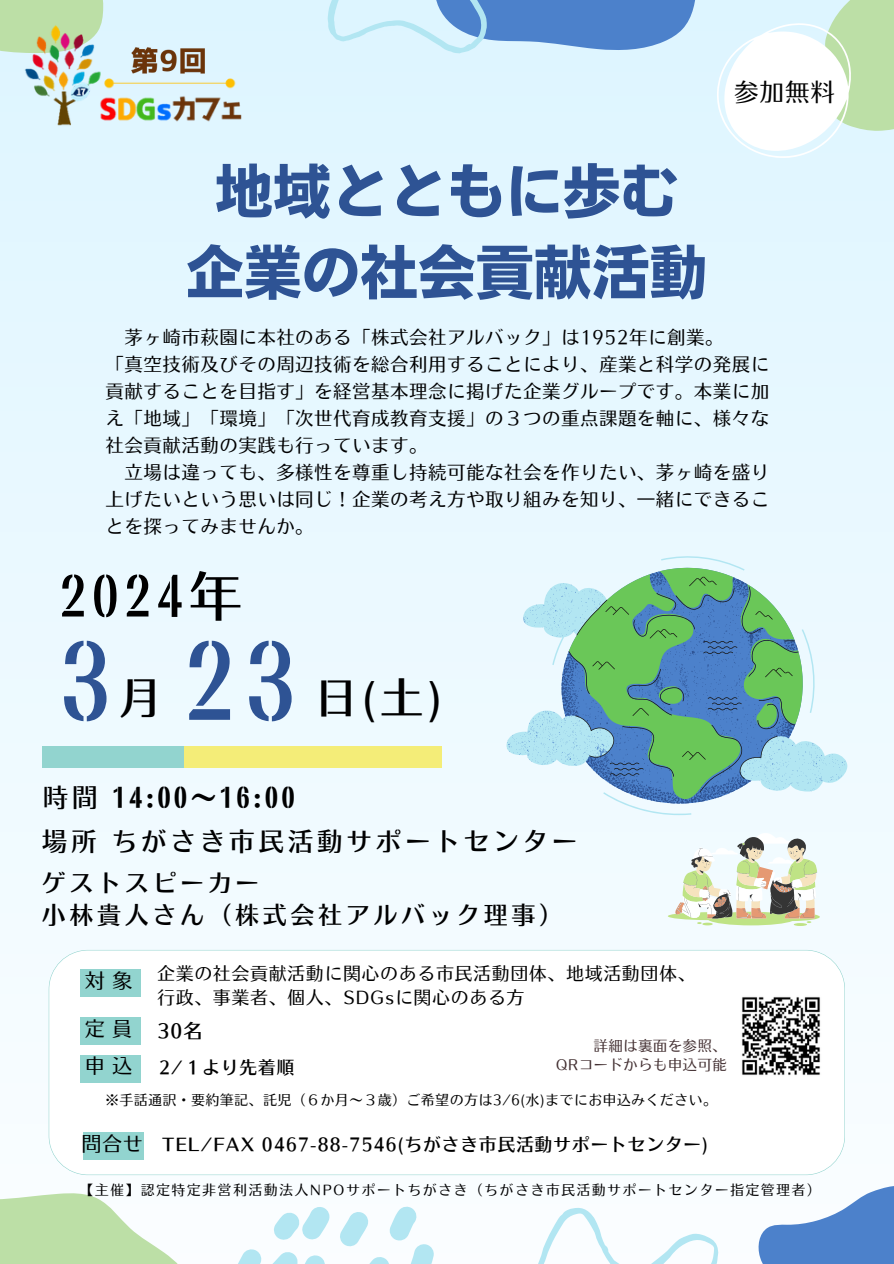
<style>
.page{position:relative;width:894px;height:1264px;background:#fff}
.page>*{position:absolute;margin:0;border:0;box-sizing:border-box;transform-origin:0 0}
.t1{font:99.6px "Motoya St Aporo Std W4";color:#2e5394}
.t2{font:57.9px "Nud Motoya Cedar Std W6";color:#2e5394}
.t3{font:52.95px "Motoya St Aporo Std W4";letter-spacing:.11em;color:#000}
.t4{font:42.6px "Motoya St Aporo Std W4";color:#000}
.t5{font:25.5px "Motoya St Aporo Std W4";letter-spacing:.15em;color:#000}
.t6{font:25.5px "Motoya St Aporo Std W6";letter-spacing:.15em;color:#000}
.t7{font:24px "Motoya St Aporo Std W4";letter-spacing:.15em;color:#000}
.t8{font:23.85px "Nud Motoya Aporo Std W3";color:#000}
.t9{font:19.5px "Nud Motoya Aporo Std W3";color:#000}
.t10{font:19.35px "Nud Motoya Aporo Std W3";letter-spacing:.24em;color:#000}
.t11{font:18.9px "Nud Motoya Aporo Std W4";color:#000}
.t12{font:17.85px/27px "Nud Motoya Aporo Std W3";letter-spacing:.065em;color:#000;text-align:justify}
.t13{font:17.4px "Nud Motoya Aporo Std W3";letter-spacing:.07em;color:#000}
.t14{font:17.4px "Nud Motoya Aporo Std W4";letter-spacing:.07em;color:#000}
.t15{font:13.95px "Nud Motoya Aporo Std W3";letter-spacing:.06em;color:#433032}
.t16{font:13.5px "Nud Motoya Aporo Std W3";letter-spacing:.145em;color:#000}
.t17{font:13.5px "Nud Motoya Aporo Std W3";letter-spacing:.065em;color:#000}
.s1{font-family:"Motoya St Aporo Std W4"}
</style>
<div class="page">
<div style="left:42px;top:746px;width:143px;height:21px;background:#92d4cf"></div>
<div style="left:185px;top:746px;width:257px;height:21px;background:#f4ed78"></div>
<svg style="left:49px;top:949px;width:795px;height:225px"></svg>
<div style="left:80px;top:969px;width:61px;height:27px;background:#92d4cf"></div>
<div style="left:505px;top:553px;width:342px;height:262px;background:#eaf9ff"></div>
<svg style="left:506px;top:565px;width:339px;height:240px;fill:#ecf9ff"></svg>
<svg style="left:561px;top:571px;width:236px;height:232px"></svg>
<svg style="left:568px;top:568px;width:234px;height:231px;fill:#eaf9ff"></svg>
<svg style="left:568px;top:576px;width:230px;height:216px;background:#6dad9c"></svg>
<svg style="left:667px;top:831px;width:152px;height:95px"></svg>
<svg style="left:272px;top:1205px;width:59px;height:35px"></svg>
<svg style="left:231px;top:1247px;width:95px;height:16px"></svg>
<svg style="left:338px;top:1205px;width:96px;height:58px"></svg>
<div style="left:0;top:0;width:103px;height:53px;background:#bcdfa6"></div>
<svg style="left:0;top:1192px;width:194px;height:71px"></svg>
<svg style="left:308px;top:0;width:389px;height:53px;background:#93bbe4"></svg>
<svg style="left:491px;top:1182px;width:402px;height:81px"></svg>
<div style="left:80px;top:1017px;width:61px;height:28px;background:#92d4cf"></div>
<div style="left:80px;top:1055px;width:61px;height:28px;background:#92d4cf"></div>
<div style="left:83px;top:1132px;width:61px;height:27px;background:#92d4cf"></div>
<svg style="left:716px;top:0;width:177px;height:158px"></svg>
<img style="left:24px;top:23px;width:227px;height:104px">
<img style="left:115px;top:41px;width:104px;height:37px">
<img style="left:734px;top:989px;width:93px;height:93px">
<p class="t2" style="left:215px;top:162px;width:465px">地域とともに歩む</p>
<p class="t2" style="left:186px;top:243px;width:523px">企業の社会貢献活動</p>
<p class="t8" style="left:734px;top:80px;width:102px">参加無料</p>
<p class="t12" style="left:125px;top:324px;width:599px">茅ヶ崎市萩園に本社のある「株式会社アルバック」は1952年に創業。</p>
<p class="t12" style="left:106px;top:351px;width:664px">「真空技術及びその周辺技術を総合利用することにより、産業と科学の発展に貢献することを目指す」を経営基本理念に掲げた企業グループです。本業に加え「地域」「環境」「次世代育成教育支援」の３つの重点課題を軸に、様々な社会貢献活動の実践も行っています。</p>
<p class="t12" style="left:106px;top:459px;width:664px;text-indent:19px">立場は違っても、多様性を尊重し持続可能な社会を作りたい、茅ヶ崎を盛り上げたいという思いは同じ！企業の考え方や取り組みを知り、一緒にできることを探ってみませんか。</p>
<p class="t3" style="left:60px;top:569px;width:184px">2024年</p>
<p class="t1" style="left:36px;top:631px;width:101px">３</p>
<p class="t1" style="left:185px;top:631px;width:112px">23</p>
<p class="t4" style="left:119px;top:676px;width:36px">月</p>
<p class="t6" style="left:43px;top:784px;width:253px"><span class="s1">時間</span> 14:00〜16:00</p>
<p class="t4" style="left:315px;top:676px;width:128px">日 (土)</p>
<p class="t5" style="left:42px;top:829px;width:537px">場所ちがさき市民活動サポートセンター</p>
<p class="t7" style="left:42px;top:870px;width:219px">ゲストスピーカー</p>
<p class="t7" style="left:42px;top:903px;width:522px">小林貴人さん（株式会社アルバック理事）</p>
<p class="t13" style="left:157px;top:964px;width:539px">企業の社会貢献活動に関心のある市民活動団体、地域活動団体、</p>
<p class="t13" style="left:157px;top:988px;width:367px">行政、事業者、個人、SDGsに関心のある方</p>
<p class="t11" style="left:157px;top:1020px;width:47px">30名</p>
<p class="t9" style="left:85px;top:970px;width:49px">対象</p>
<p class="t10" style="left:85px;top:1019px;width:48px">定員</p>
<p class="t15" style="left:593px;top:1038px;width:134px">詳細は裏面を参照、</p>
<p class="t15" style="left:556px;top:1058px;width:172px">QRコードからも申込可能</p>
<p class="t10" style="left:85px;top:1056px;width:48px">申込</p>
<p class="t14" style="left:159px;top:1058px;width:136px">2/１より先着順</p>
<p class="t17" style="left:105px;top:1093px;width:612px">※手話通訳・要約筆記、託児（６か月～３歳）ご希望の方は3/6(水)までにお申込みください。</p>
<p class="t10" style="left:82px;top:1134px;width:62px">問合せ</p>
<p class="t14" style="left:162px;top:1135px;width:547px">TEL/FAX 0467-88-7546(ちがさき市民活動サポートセンター)</p>
<p class="t16" style="left:80px;top:1182px;width:742px">【主催】認定特定非営利活動法人NPOサポートちがさき（ちがさき市民活動サポートセンター指定管理者）</p>
</div>
